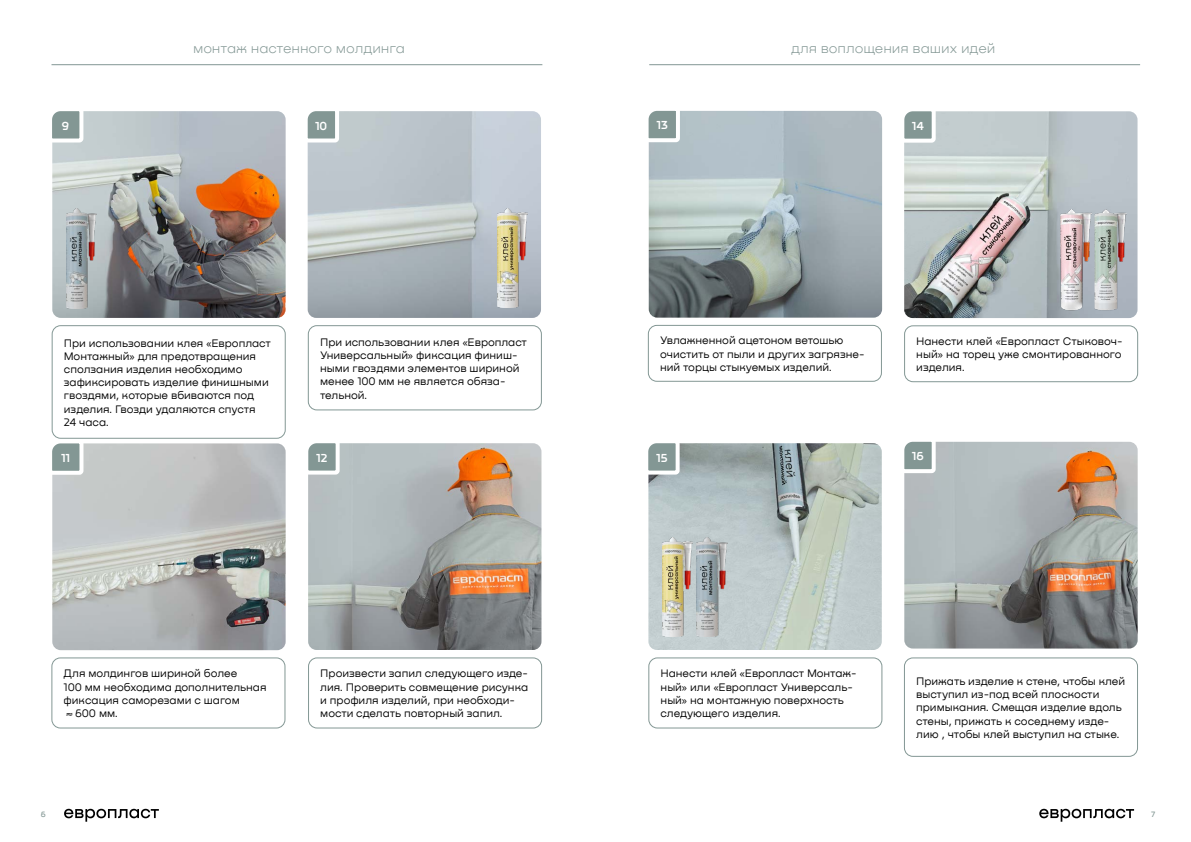
<style>
.page{position:relative;width:1191px;height:842px;background:#fff}
.page>*{position:absolute;margin:0;border:0;box-sizing:border-box;transform-origin:0 0}
.t1{font:300 14px "Nekst";letter-spacing:-.005em;color:#839794}
.t2{font:600 12px "Nekst";color:#fff}
.t3{font:11px/13.2px "Nekst";letter-spacing:-.005em;color:#000}
.t4{font:500 8px "Nekst";color:#839794}
</style>
<div class="page">
<img style="left:308px;top:443px;width:233px;height:207px">
<img style="left:52px;top:443px;width:234px;height:207px">
<img style="left:649px;top:111px;width:233px;height:207px">
<img style="left:904px;top:111px;width:233px;height:207px">
<img style="left:308px;top:111px;width:233px;height:207px">
<img style="left:52px;top:111px;width:234px;height:207px">
<svg style="left:52px;top:111px;width:33px;height:33px"></svg>
<svg style="left:52px;top:437px;width:33px;height:40px"></svg>
<svg style="left:648px;top:110px;width:34px;height:34px"></svg>
<svg style="left:308px;top:443px;width:34px;height:34px"></svg>
<svg style="left:307px;top:111px;width:34px;height:33px"></svg>
<svg style="left:904px;top:111px;width:33px;height:34px"></svg>
<div style="left:51px;top:657px;width:234px;height:71px;border:1px solid #839794;border-radius:9px"></div>
<div style="left:648px;top:325px;width:234px;height:57px;border:1px solid #839794;border-radius:9px"></div>
<div style="left:52px;top:325px;width:234px;height:114px;border:1px solid #839794;border-radius:9px"></div>
<div style="left:308px;top:657px;width:234px;height:71px;border:1px solid #839794;border-radius:9px"></div>
<div style="left:904px;top:325px;width:234px;height:57px;border:1px solid #839794;border-radius:9px"></div>
<div style="left:308px;top:325px;width:234px;height:85px;border:1px solid #839794;border-radius:9px"></div>
<img style="left:648px;top:443px;width:233px;height:207px">
<svg style="left:648px;top:443px;width:33px;height:34px"></svg>
<div style="left:648px;top:657px;width:234px;height:71px;border:1px solid #839794;border-radius:9px"></div>
<img style="left:904px;top:442px;width:233px;height:206px">
<svg style="left:904px;top:441px;width:33px;height:34px"></svg>
<div style="left:904px;top:657px;width:234px;height:100px;border:1px solid #839794;border-radius:9px"></div>
<hr style="left:51px;top:64px;width:491px;height:1px;background:#839794">
<hr style="left:649px;top:64px;width:491px;height:1px;background:#839794">
<svg style="left:64px;top:809px;width:95px;height:12px"></svg>
<svg style="left:1039px;top:809px;width:95px;height:12px"></svg>
<img style="left:1059px;top:210px;width:67px;height:102px">
<img style="left:662px;top:538px;width:30px;height:98px">
<img style="left:697px;top:538px;width:30px;height:99px">
<img style="left:497px;top:209px;width:30px;height:99px">
<img style="left:67px;top:209px;width:30px;height:99px">
<p class="t2" style="left:62px;top:118px;width:9px">9</p>
<p class="t1" style="left:193px;top:41px;width:213px">монтаж настенного молдинга</p>
<p class="t1" style="left:791px;top:41px;width:206px">для воплощения ваших идей</p>
<p class="t2" style="left:656px;top:118px;width:13px">13</p>
<p class="t2" style="left:315px;top:118px;width:14px">10</p>
<p class="t2" style="left:911px;top:118px;width:14px">14</p>
<p class="t3" style="left:64px;top:336px;width:208px">При использовании клея «Европласт<br>Монтажный» для предотвращения сползания изделия необходимо зафиксировать изделие финишными гвоздями, которые вбиваются под изделия. Гвозди удаляются спустя<br>24 часа.</p>
<p class="t2" style="left:61px;top:450px;width:11px">11</p>
<p class="t3" style="left:320px;top:335px;width:208px">При использовании клея «Европласт<br>Универсальный» фиксация финиш&shy;ными гвоздями элементов шириной менее 100 мм не является обяза&shy;тельной.</p>
<p class="t2" style="left:316px;top:450px;width:13px">12</p>
<p class="t3" style="left:64px;top:667px;width:204px">Для молдингов шириной более<br>100 мм необходима дополнительная фиксация саморезами с шагом<br>≈ 600 мм.</p>
<p class="t3" style="left:320px;top:667px;width:209px">Произвести запил следующего изде&shy;лия. Проверить совмещение рисунка и профиля изделий, при необходи&shy;мости сделать повторный запил.</p>
<p class="t3" style="left:660px;top:334px;width:206px">Увлажненной ацетоном ветошью очистить от пыли и других загрязне&shy;ний торцы стыкуемых изделий.</p>
<p class="t2" style="left:656px;top:450px;width:13px">15</p>
<p class="t3" style="left:916px;top:334px;width:208px;text-align:justify">Нанести клей «Европласт Стыковоч&shy;ный» на торец уже смонтированного изделия.</p>
<p class="t2" style="left:912px;top:449px;width:13px">16</p>
<p class="t3" style="left:660px;top:667px;width:197px">Нанести клей «Европласт Монтаж&shy;ный» или «Европласт Универсаль&shy;ный» на монтажную поверхность следующего изделия.</p>
<p class="t3" style="left:916px;top:674px;width:210px">Прижать изделие к стене, чтобы клей выступил из-под всей плоскости примыкания. Смещая изделие вдоль стены, прижать к соседнему изде&shy;лию , чтобы клей выступил на стыке.</p>
<p class="t4" style="left:41px;top:810px;width:6px">6</p>
<p class="t4" style="left:1151px;top:810px;width:6px">7</p>
</div>
